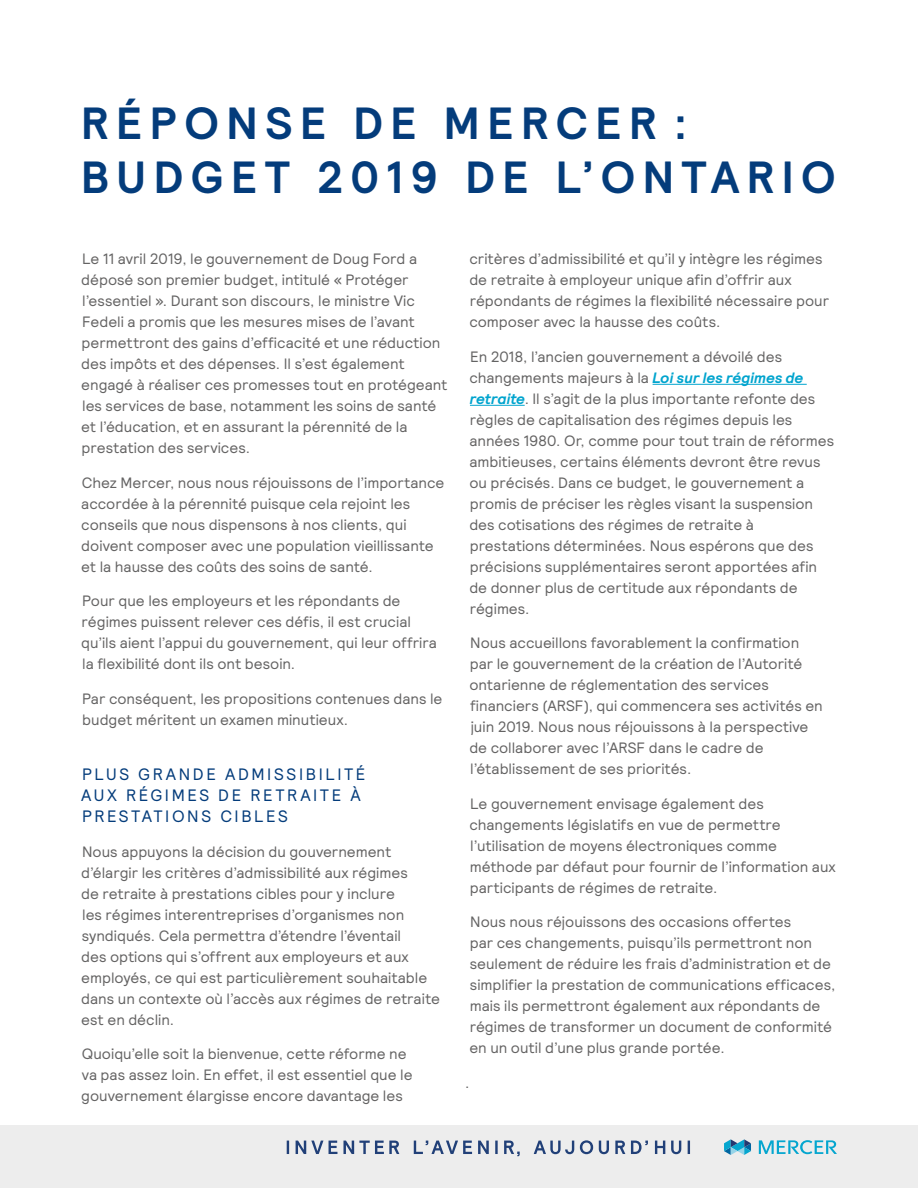
<style>
.page{position:relative;width:918px;height:1188px;background:#fff}
.page>*{position:absolute;margin:0;border:0;box-sizing:border-box;transform-origin:0 0}
.t1{font:700 45px/54px "Relative";letter-spacing:.17em;color:#043c7b}
.t2{font:16.5px/21px "Relative";letter-spacing:.155em;color:#043c7b}
.t3{font:15px/21px "Relative";color:#646363}
.s1{font-weight:700;font-style:italic;color:#00a4ce}
</style>
<div class="page">
<hr style="left:653px;top:384px;width:154px;height:1px;background:#00a4ce">
<hr style="left:470px;top:405px;width:55px;height:1px;background:#00a4ce">
<div style="left:0;top:1126px;width:918px;height:62px;background:#ededed"></div>
<svg style="left:724px;top:1139px;width:27px;height:16px"></svg>
<svg style="left:759px;top:1140px;width:78px;height:14px"></svg>
<svg style="left:287px;top:1141px;width:2px;height:13px"></svg>
<svg style="left:296px;top:1141px;width:27px;height:13px"></svg>
<svg style="left:329px;top:1141px;width:8px;height:13px"></svg>
<svg style="left:343px;top:1141px;width:56px;height:13px"></svg>
<svg style="left:414px;top:1141px;width:58px;height:13px"></svg>
<svg style="left:478px;top:1141px;width:11px;height:13px"></svg>
<svg style="left:495px;top:1141px;width:3px;height:13px"></svg>
<svg style="left:504px;top:1141px;width:16px;height:15px"></svg>
<svg style="left:534px;top:1141px;width:40px;height:13px"></svg>
<svg style="left:580px;top:1140px;width:13px;height:14px"></svg>
<svg style="left:599px;top:1141px;width:10px;height:13px"></svg>
<svg style="left:615px;top:1141px;width:10px;height:13px"></svg>
<svg style="left:631px;top:1141px;width:17px;height:13px"></svg>
<svg style="left:655px;top:1141px;width:10px;height:13px"></svg>
<svg style="left:671px;top:1141px;width:10px;height:13px"></svg>
<svg style="left:688px;top:1141px;width:2px;height:13px"></svg>
<h1 class="t1" style="left:81px;top:96px;width:756px">RÉPONSE DE MERCER :<br>BUDGET 2019 DE L’ONTARIO</h1>
<p class="t3" style="left:81px;top:248px;width:368px">Le 11 avril 2019, le gouvernement de Doug Ford a déposé son premier budget, intitulé « Protéger l’essentiel ». Durant son discours, le ministre Vic Fedeli a promis que les mesures mises de l’avant permettront des gains d’efficacité et une réduction des impôts et des dépenses. Il s’est également engagé à réaliser ces promesses tout en protégeant les services de base, notamment les soins de santé et l’éducation, et en assurant la pérennité de la prestation des services.</p>
<p class="t3" style="left:81px;top:472px;width:365px">Chez Mercer, nous nous réjouissons de l’importance accordée à la pérennité puisque cela rejoint les conseils que nous dispensons à nos clients, qui doivent composer avec une population vieillissante et la hausse des coûts des soins de santé.</p>
<p class="t3" style="left:81px;top:590px;width:357px">Pour que les employeurs et les répondants de régimes puissent relever ces défis, il est crucial qu’ils aient l’appui du gouvernement, qui leur offrira la flexibilité dont ils ont besoin.</p>
<p class="t3" style="left:82px;top:688px;width:362px">Par conséquent, les propositions contenues dans le budget méritent un examen minutieux.</p>
<p class="t2" style="left:81px;top:763px;width:286px">PLUS GRANDE ADMISSIBILITÉ<br>AUX RÉGIMES DE RETRAITE À<br>PRESTATIONS CIBLES</p>
<p class="t3" style="left:81px;top:841px;width:360px">Nous appuyons la décision du gouvernement d’élargir les critères d’admissibilité aux régimes<br>de retraite à prestations cibles pour y inclure<br>les régimes interentreprises d’organismes non syndiqués. Cela permettra d’étendre l’éventail<br>des options qui s’offrent aux employeurs et aux employés, ce qui est particulièrement souhaitable dans un contexte où l’accès aux régimes de retraite est en déclin.</p>
<p class="t3" style="left:81px;top:1043px;width:333px">Quoiqu’elle soit la bienvenue, cette réforme ne va pas assez loin. En effet, il est essentiel que le gouvernement élargisse encore davantage les</p>
<p class="t3" style="left:469px;top:248px;width:361px">critères d’admissibilité et qu’il y intègre les régimes de retraite à employeur unique afin d’offrir aux répondants de régimes la flexibilité nécessaire pour composer avec la hausse des coûts.</p>
<p class="t3" style="left:469px;top:346px;width:366px">En 2018, l’ancien gouvernement a dévoilé des changements majeurs à la <span class="s1">Loi sur les régimes de retraite</span>. Il s’agit de la plus importante refonte des règles de capitalisation des régimes depuis les années 1980. Or, comme pour tout train de réformes ambitieuses, certains éléments devront être revus ou précisés. Dans ce budget, le gouvernement a promis de préciser les règles visant la suspension des cotisations des régimes de retraite à prestations déterminées. Nous espérons que des précisions supplémentaires seront apportées afin de donner plus de certitude aux répondants de régimes.</p>
<p class="t3" style="left:469px;top:632px;width:355px">Nous accueillons favorablement la confirmation par le gouvernement de la création de l’Autorité ontarienne de réglementation des services financiers (ARSF), qui commencera ses activités en juin 2019. Nous nous réjouissons à la perspective de collaborer avec l’ARSF dans le cadre de l’établissement de ses priorités.</p>
<p class="t3" style="left:469px;top:793px;width:368px">Le gouvernement envisage également des changements législatifs en vue de permettre l’utilisation de moyens électroniques comme méthode par défaut pour fournir de l’information aux participants de régimes de retraite.</p>
<p class="t3" style="left:469px;top:911px;width:368px">Nous nous réjouissons des occasions offertes<br>par ces changements, puisqu’ils permettront non seulement de réduire les frais d’administration et de simplifier la prestation de communications efficaces, mais ils permettront également aux répondants de régimes de transformer un document de conformité en un outil d’une plus grande portée.</p>
<p class="t3" style="left:465px;top:1072px;width:6px">.</p>
</div>
